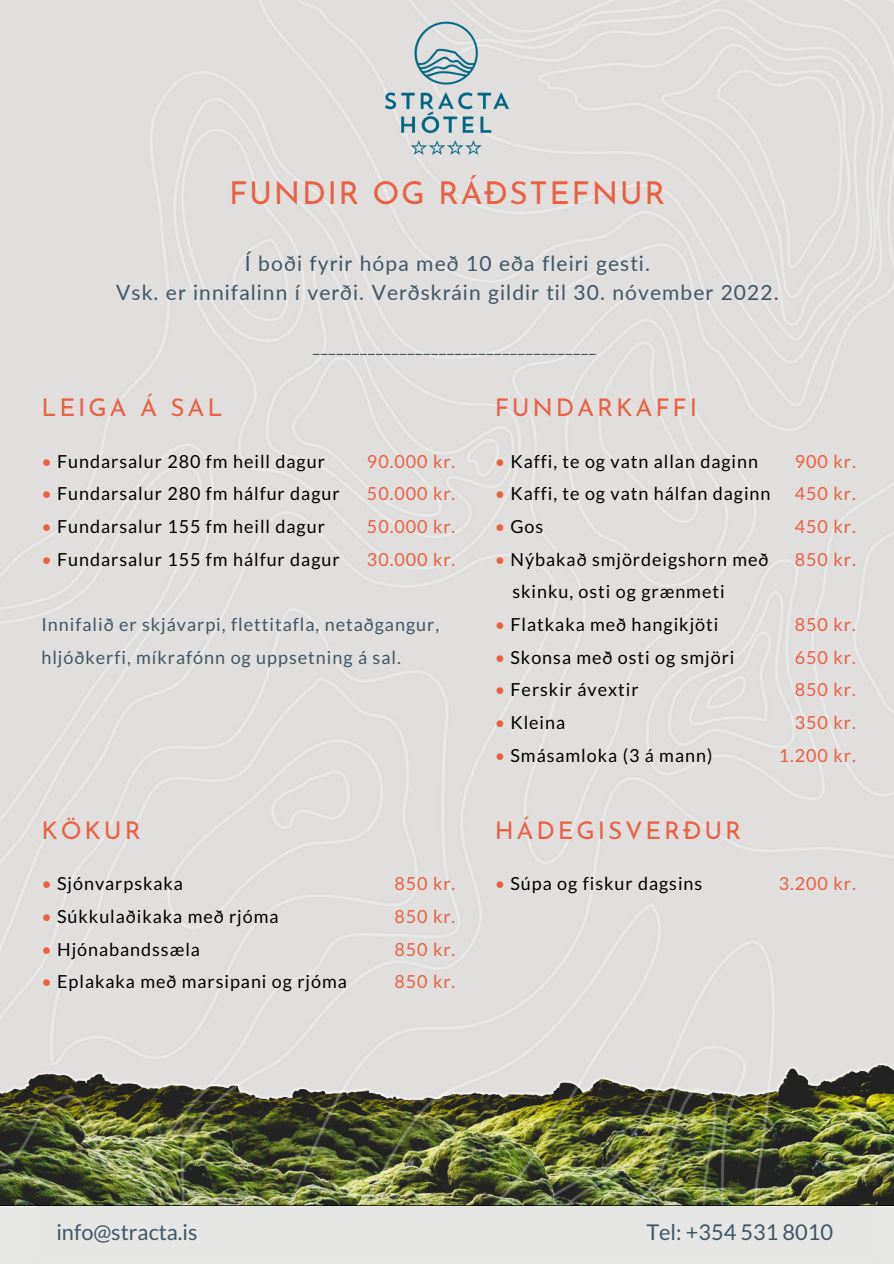
<style>
.page{position:relative;width:894px;height:1264px;background:#fff}
.page>*{position:absolute;margin:0;border:0;box-sizing:border-box;transform-origin:0 0}
.t1{font:31.5px "Josefin Sans";letter-spacing:.05em;color:#ea6045}
.t2{font:24.45px "Josefin Sans";letter-spacing:.115em;color:#ea6045}
.t3{font:21.75px "Lato";color:#3f5666}
.t4{font:21px "Lato";letter-spacing:.05em;color:#3f5666}
.t5{font:18px "Lato";letter-spacing:.055em;color:#000}
.t6{font:18px "Lato";letter-spacing:.055em;color:#ea6045}
.t7{font:18px/32.7px "Lato";letter-spacing:.055em;color:#3f5666}
.s1{color:#ea6045}
</style>
<div class="page">
<div style="left:0;top:0;width:893px;height:1263px;background:#e0dfdd"></div>
<svg style="left:312px;top:354px;width:283px;height:1px"></svg>
<div style="left:37px;top:1205px;width:838px;height:54px;background:#e6e6e5"></div>
<img style="left:379px;top:18px;width:135px;height:143px">
<img style="left:0;top:1051px;width:893px;height:154px">
<p class="t1" style="left:229px;top:180px;width:437px">FUNDIR OG RÁÐSTEFNUR</p>
<p class="t4" style="left:245px;top:250px;width:406px">Í boði fyrir hópa með 10 eða fleiri gesti.</p>
<p class="t4" style="left:116px;top:279px;width:663px">Vsk. er innifalinn í verði. Verðskráin gildir til 30. nóvember 2022.</p>
<p class="t2" style="left:41px;top:398px;width:183px">LEIGA Á SAL</p>
<p class="t5" style="left:41px;top:450px;width:285px"><span class="s1">•</span> Fundarsalur 280 fm heill dagur</p>
<p class="t5" style="left:41px;top:482px;width:300px"><span class="s1">•</span> Fundarsalur 280 fm hálfur dagur</p>
<p class="t5" style="left:41px;top:515px;width:285px"><span class="s1">•</span> Fundarsalur 155 fm heill dagur</p>
<p class="t5" style="left:41px;top:548px;width:300px"><span class="s1">•</span> Fundarsalur 155 fm hálfur dagur</p>
<p class="t6" style="left:367px;top:450px;width:90px">90.000 kr.</p>
<p class="t6" style="left:367px;top:482px;width:90px">50.000 kr.</p>
<p class="t6" style="left:367px;top:515px;width:90px">50.000 kr.</p>
<p class="t6" style="left:367px;top:548px;width:90px">30.000 kr.</p>
<p class="t7" style="left:41px;top:608px;width:399px">Innifalið er skjávarpi, flettitafla, netaðgangur, hljóðkerfi, míkrafónn og uppsetning á sal.</p>
<p class="t2" style="left:41px;top:820px;width:101px">KÖKUR</p>
<p class="t5" style="left:41px;top:872px;width:143px"><span class="s1">•</span> Sjónvarpskaka</p>
<p class="t5" style="left:41px;top:905px;width:239px"><span class="s1">•</span> Súkkulaðikaka með rjóma</p>
<p class="t5" style="left:41px;top:938px;width:160px"><span class="s1">•</span> Hjónabandssæla</p>
<p class="t5" style="left:41px;top:970px;width:307px"><span class="s1">•</span> Eplakaka með marsipani og rjóma</p>
<p class="t6" style="left:394px;top:872px;width:62px">850 kr.</p>
<p class="t6" style="left:394px;top:905px;width:62px">850 kr.</p>
<p class="t6" style="left:394px;top:938px;width:62px">850 kr.</p>
<p class="t6" style="left:394px;top:970px;width:62px">850 kr.</p>
<p class="t2" style="left:494px;top:398px;width:204px">FUNDARKAFFI</p>
<p class="t5" style="left:494px;top:450px;width:265px"><span class="s1">•</span> Kaffi, te og vatn allan daginn</p>
<p class="t5" style="left:494px;top:482px;width:277px"><span class="s1">•</span> Kaffi, te og vatn hálfan daginn</p>
<p class="t5" style="left:494px;top:515px;width:50px"><span class="s1">•</span> Gos</p>
<p class="t5" style="left:494px;top:548px;width:275px"><span class="s1">•</span> Nýbakað smjördeigshorn með</p>
<p class="t5" style="left:512px;top:580px;width:214px">skinku, osti og grænmeti</p>
<p class="t5" style="left:494px;top:613px;width:225px"><span class="s1">•</span> Flatkaka með hangikjöti</p>
<p class="t5" style="left:494px;top:646px;width:241px"><span class="s1">•</span> Skonsa með osti og smjöri</p>
<p class="t5" style="left:494px;top:678px;width:145px"><span class="s1">•</span> Ferskir ávextir</p>
<p class="t5" style="left:494px;top:711px;width:72px"><span class="s1">•</span> Kleina</p>
<p class="t5" style="left:494px;top:744px;width:219px"><span class="s1">•</span> Smásamloka (3 á mann)</p>
<p class="t6" style="left:794px;top:450px;width:62px">900 kr.</p>
<p class="t6" style="left:794px;top:482px;width:62px">450 kr.</p>
<p class="t6" style="left:794px;top:515px;width:62px">450 kr.</p>
<p class="t6" style="left:794px;top:548px;width:62px">850 kr.</p>
<p class="t6" style="left:794px;top:613px;width:62px">850 kr.</p>
<p class="t6" style="left:794px;top:646px;width:62px">650 kr.</p>
<p class="t6" style="left:794px;top:678px;width:62px">850 kr.</p>
<p class="t6" style="left:794px;top:711px;width:62px">350 kr.</p>
<p class="t6" style="left:778px;top:744px;width:79px">1.200 kr.</p>
<p class="t2" style="left:494px;top:820px;width:248px">HÁDEGISVERÐUR</p>
<p class="t5" style="left:494px;top:872px;width:209px"><span class="s1">•</span> Súpa og fiskur dagsins</p>
<p class="t6" style="left:778px;top:872px;width:79px">3.200 kr.</p>
<p class="t3" style="left:56px;top:1218px;width:143px">info@stracta.is</p>
<p class="t3" style="left:646px;top:1218px;width:188px">Tel: +354 531 8010</p>
</div>
